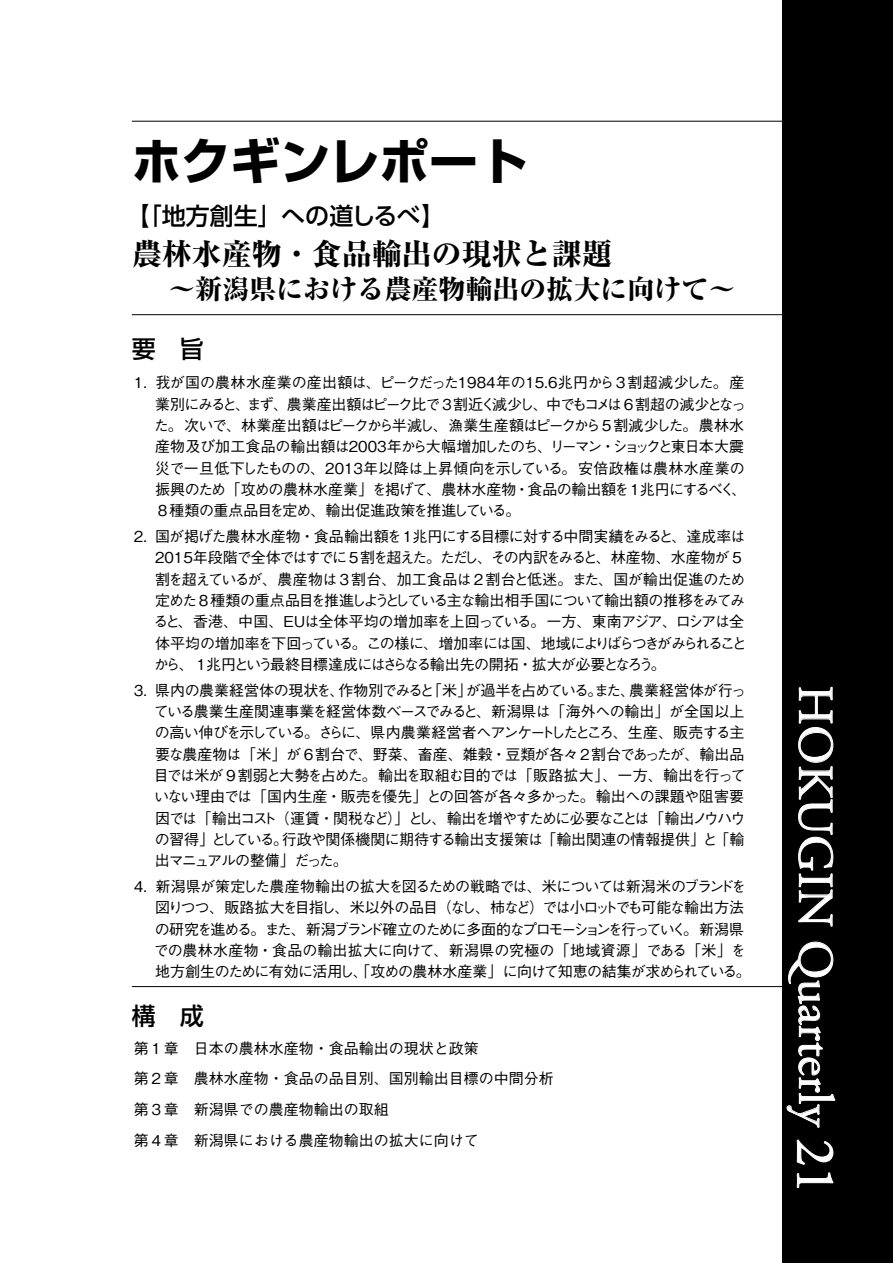
<style>
.page{position:relative;width:893px;height:1263px;background:#fff}
.page>*{position:absolute;margin:0;border:0;box-sizing:border-box;transform-origin:0 0}
.t1{font:49.5px "Adobe Garamond Pro";color:#fff}
.t2{font:700 49.5px "Shin Go Pro";color:#000}
.t3{font:800 30px "Ryumin Pro";color:#000}
.t4{font:800 27px "Ryumin Pro";color:#000}
.t5{font:500 24px "UD Shin Go Pro";color:#000}
.t6{font:500 24px "Shin Go Pro";color:#000}
.t7{font:500 15px/21.3px "Gothic BBB Pro";letter-spacing:-.04em;color:#000}
.t8{font:500 15px/21.3px "Gothic BBB Pro";letter-spacing:-.07em;color:#000}
.t9{font:500 15px/21.3px "Gothic BBB Pro";letter-spacing:-.06em;color:#000}
.t10{font:500 15px/30.8px "Gothic BBB Pro";color:#000}
.s1{font-size:55.5px}
</style>
<div class="page">
<hr style="left:132px;top:121px;width:680px;height:1px;background:#000">
<hr style="left:132px;top:314px;width:659px;height:1px;background:#000">
<hr style="left:132px;top:986px;width:659px;height:1px;background:#000">
<div style="left:782px;top:0;width:111px;height:1263px;background:#000"></div>
<svg style="left:798px;top:687px;width:35px;height:239px"></svg>
<svg style="left:787px;top:942px;width:48px;height:185px"></svg>
<svg style="left:797px;top:1139px;width:36px;height:26px"></svg>
<svg style="left:797px;top:1173px;width:36px;height:15px"></svg>
<h1 class="t2" style="left:132px;top:122px;width:397px">ホクギンレポート</h1>
<h3 class="t5" style="left:126px;top:197px;width:321px">【「地方創生」への道しるべ】</h3>
<h2 class="t3" style="left:132px;top:230px;width:481px">農林水産物・食品輸出の現状と課題</h2>
<h3 class="t4" style="left:169px;top:268px;width:569px">～新潟県における農産物輸出の拡大に向けて～</h3>
<h3 class="t6" style="left:132px;top:329px;width:73px">要　旨</h3>
<p class="t7" style="left:154px;top:370px;width:594px;text-indent:-23px">１．我が国の農林水産業の産出額は、ピークだった1984年の15.6兆円から３割超減少した。産業別にみると、まず、農業産出額はピーク比で３割近く減少し、中でもコメは６割超の減少となった。次いで、林業産出額はピークから半減し、漁業生産額はピークから５割減少した。農林水産物及び加工食品の輸出額は2003年から大幅増加したのち、リーマン・ショックと東日本大震災で一旦低下したものの、2013年以降は上昇傾向を示している。安倍政権は農林水産業の振興のため「攻めの農林水産業」を掲げて、農林水産物・食品の輸出額を１兆円にするべく、８種類の重点品目を定め、輸出促進政策を推進している。</p>
<p class="t8" style="left:154px;top:524px;width:595px;text-indent:-23px">２．国が掲げた農林水産物・食品輸出額を１兆円にする目標に対する中間実績をみると、達成率は2015年段階で全体ではすでに５割を超えた。ただし、その内訳をみると、林産物、水産物が５割を超えているが、農産物は３割台、加工食品は２割台と低迷。また、国が輸出促進のため定めた８種類の重点品目を推進しようとしている主な輸出相手国について輸出額の推移をみてみると、香港、中国、ＥＵは全体平均の増加率を上回っている。一方、東南アジア、ロシアは全体平均の増加率を下回っている。この様に、増加率には国、地域によりばらつきがみられることから、１兆円という最終目標達成にはさらなる輸出先の開拓・拡大が必要となろう。</p>
<p class="t7" style="left:154px;top:677px;width:594px;text-align:justify;text-indent:-23px">３．県内の農業経営体の現状を、作物別でみると「米」が過半を占めている。また、農業経営体が行っている農業生産関連事業を経営体数ベースでみると、新潟県は「海外への輸出」が全国以上の高い伸びを示している。さらに、県内農業経営者へアンケートしたところ、生産、販売する主要な農産物は「米」が６割台で、野菜、畜産、雑穀・豆類が各々２割台であったが、輸出品目では米が９割弱と大勢を占めた。輸出を取組む目的では「販路拡大」、一方、輸出を行っていない理由では「国内生産・販売を優先」との回答が各々多かった。輸出への課題や阻害要因では「輸出コスト（運賃・関税など）」とし、輸出を増やすために必要なことは「輸出ノウハウの習得」としている。行政や関係機関に期待する輸出支援策は「輸出関連の情報提供」と「輸出マニュアルの整備」だった。</p>
<p class="t9" style="left:154px;top:874px;width:598px;text-indent:-23px">４．新潟県が策定した農産物輸出の拡大を図るための戦略では、米については新潟米のブランドを図りつつ、販路拡大を目指し、米以外の品目（なし、柿など）では小ロットでも可能な輸出方法の研究を進める。また、新潟ブランド確立のために多面的なプロモーションを行っていく。新潟県での農林水産物・食品の輸出拡大に向けて、新潟県の究極の「地域資源」である「米」を地方創生のために有効に活用し、「攻めの農林水産業」に向けて知恵の結集が求められている。</p>
<h3 class="t6" style="left:132px;top:996px;width:73px">構　成</h3>
<p class="t10" style="left:134px;top:1031px;width:421px">第１章　日本の農林水産物・食品輸出の現状と政策<br>第２章　農林水産物・食品の品目別、国別輸出目標の中間分析第３章　新潟県での農産物輸出の取組<br>第４章　新潟県における農産物輸出の拡大に向けて</p>
<h1 class="t1" style="left:845px;top:685px;width:510px;rotate:90deg">HOKUGIN Quarterly <span class="s1">21</span></h1>
</div>
